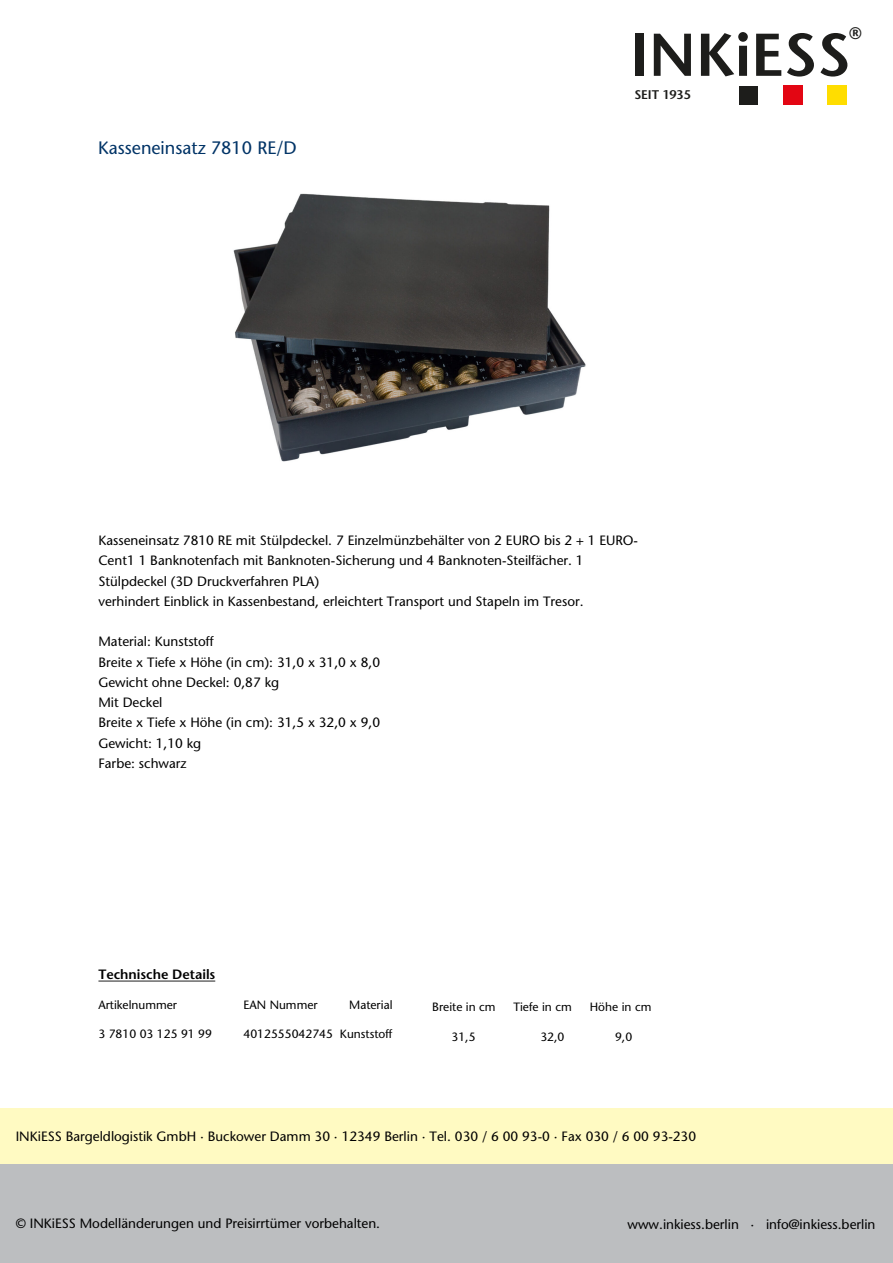
<style>
.page{position:relative;width:893px;height:1263px;background:#fff}
.page>*{position:absolute;margin:0;border:0;box-sizing:border-box;transform-origin:0 0}
.t1{font:600 60.15px "Stone Sans Std";color:#1d1d1b}
.t2{font:500 18px "Stone Sans Std";color:#036}
.t3{font:600 16.65px "Stone Sans Std";color:#1d1d1b}
.t4{font:500 13.5px/20.2px "Stone Sans Std";color:#000}
.t5{font:600 13.5px "Stone Sans Std";color:#000}
.t6{font:600 12.6px "Stone Sans Std";letter-spacing:-.01em;color:#1d1d1b}
.t7{font:500 12px "Stone Sans Std";color:#000}
</style>
<div class="page">
<img style="left:233px;top:193px;width:353px;height:269px">
<hr style="left:98px;top:980px;width:117px;height:1px;background:#000">
<div style="left:0;top:1163px;width:893px;height:100px;background:#bcbec0"></div>
<div style="left:0;top:1108px;width:893px;height:55px;background:#fffac2"></div>
<div style="left:827px;top:85px;width:19px;height:20px;background:#fd0"></div>
<div style="left:739px;top:86px;width:19px;height:19px;background:#1d1d1b"></div>
<div style="left:783px;top:85px;width:19px;height:20px;background:#e30613"></div>
<h2 class="t2" style="left:98px;top:137px;width:200px">Kasseneinsatz 7810 RE/D</h2>
<h1 class="t1" style="left:630px;top:19px;width:222px">INKiESS</h1>
<p class="t3" style="left:849px;top:23px;width:14px">®</p>
<p class="t6" style="left:634px;top:87px;width:58px">SEIT 1935</p>
<p class="t4" style="left:98px;top:530px;width:541px">Kasseneinsatz 7810 RE mit Stülpdeckel. 7 Einzelmünzbehälter von 2 EURO bis 2 + 1 EURO-Cent1 1 Banknotenfach mit Banknoten-Sicherung und 4 Banknoten-Steilfächer. 1<br>Stülpdeckel (3D Druckverfahren PLA)<br>verhindert Einblick in Kassenbestand, erleichtert Transport und Stapeln im Tresor.</p>
<p class="t4" style="left:98px;top:631px;width:283px">Material: Kunststoff<br>Breite x Tiefe x Höhe (in cm): 31,0 x 31,0 x 8,0<br>Gewicht ohne Deckel: 0,87 kg<br>Mit Deckel<br>Breite x Tiefe x Höhe (in cm): 31,5 x 32,0 x 9,0<br>Gewicht: 1,10 kg<br>Farbe: schwarz</p>
<p class="t5" style="left:98px;top:966px;width:119px">Technische Details</p>
<p class="t7" style="left:98px;top:998px;width:80px">Artikelnummer</p>
<p class="t7" style="left:98px;top:1027px;width:115px">3 7810 03 125 91 99</p>
<p class="t7" style="left:243px;top:998px;width:76px">EAN Nummer</p>
<p class="t7" style="left:349px;top:998px;width:45px">Material</p>
<p class="t7" style="left:243px;top:1027px;width:151px">4012555042745 Kunststoff</p>
<p class="t7" style="left:432px;top:999px;width:65px">Breite in cm</p>
<p class="t7" style="left:513px;top:999px;width:60px">Tiefe in cm</p>
<p class="t7" style="left:590px;top:999px;width:63px">Höhe in cm</p>
<p class="t7" style="left:451px;top:1029px;width:26px">31,5</p>
<p class="t7" style="left:540px;top:1029px;width:26px">32,0</p>
<p class="t7" style="left:615px;top:1029px;width:19px">9,0</p>
<p class="t4" style="left:16px;top:1126px;width:682px">INKiESS Bargeldlogistik GmbH · Buckower Damm 30 · 12349 Berlin · Tel. 030 / 6 00 93-0 · Fax 030 / 6 00 93-230</p>
<p class="t4" style="left:16px;top:1213px;width:366px">© INKiESS Modelländerungen und Preisirrtümer vorbehalten.</p>
<p class="t4" style="left:628px;top:1214px;width:249px">www.inkiess.berlin · info@inkiess.berlin</p>
</div>
